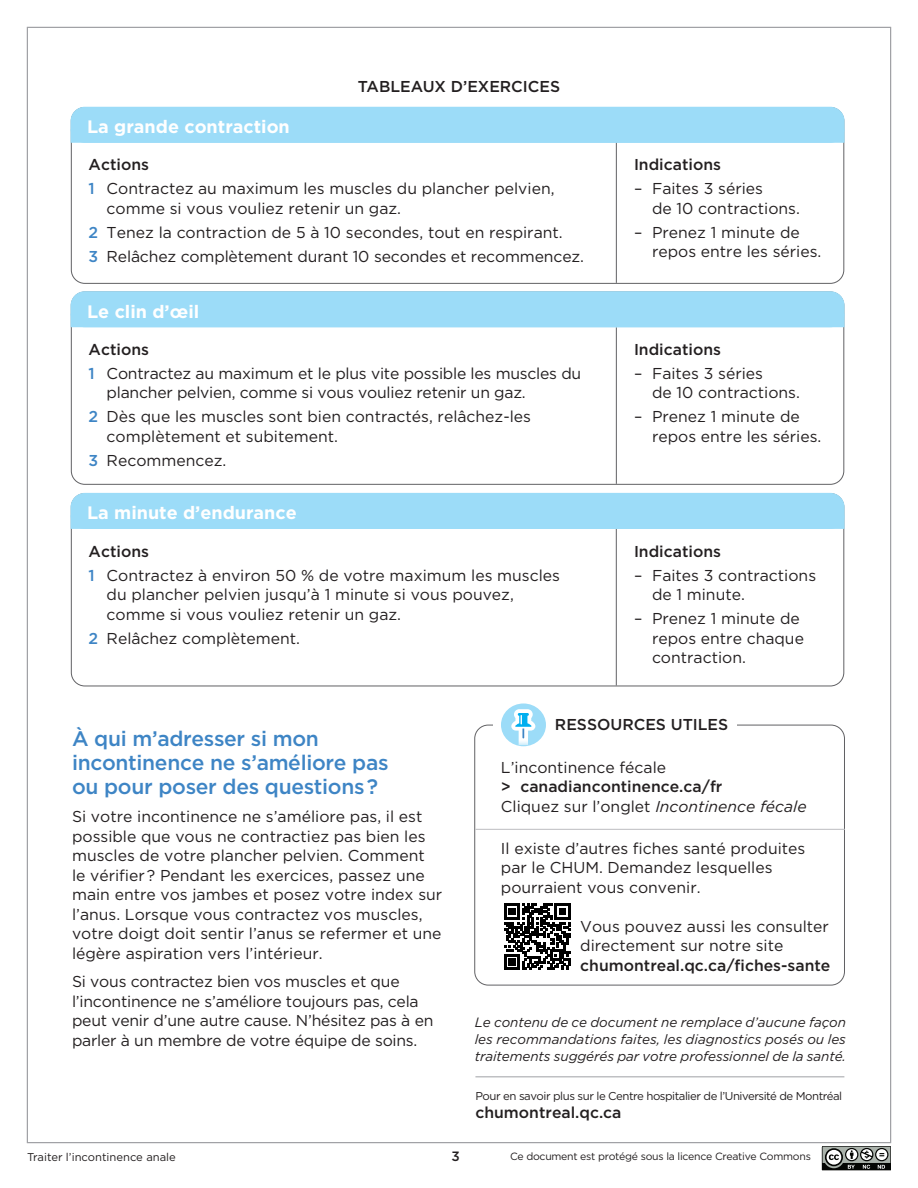
<style>
.page{position:relative;width:918px;height:1188px;background:#fff}
.page>*{position:absolute;margin:0;border:0;box-sizing:border-box;transform-origin:0 0}
.t1{font:500 21px/24px "Gotham";letter-spacing:-.015em;color:#3e85c5}
.t2{font:700 18px "Gotham";color:#fff}
.t3{font:15.75px/19.5px "Gotham";color:#231f20}
.t4{font:500 15.75px/19.5px "Gotham";color:#231f20}
.t5{font:italic 13.5px/17.4px "Gotham";letter-spacing:-.005em;color:#231f20;text-align:justify}
.t6{font:500 13.5px "Gotham";color:#231f20}
.t7{font:11.4px "Gotham";letter-spacing:-.04em;color:#231f20}
.t8{font:11.25px "Gotham";color:#231f20}
.t9{font:10.5px "Gotham";letter-spacing:-.025em;color:#231f20}
.s1{font-weight:500}
.s2{font-weight:500;color:#3e85c5}
.s3{font-weight:400}
.s4{font-weight:400;font-style:italic}
</style>
<div class="page">
<svg style="left:822px;top:1146px;width:69px;height:24px;background:#737673"></svg>
<hr style="left:475px;top:1076px;width:369px;height:1px;background:#a0a1a5">
<hr style="left:616px;top:142px;width:1px;height:141px;background:#616164">
<div style="left:71px;top:108px;width:773px;height:34px;background:#9cdcf8;border-radius:14px"></div>
<div style="left:71px;top:107px;width:774px;height:36px;border:2px solid #9cdcf8;border-radius:14px"></div>
<div style="left:71px;top:129px;width:774px;height:14px;background:#9cdcf8"></div>
<hr style="left:616px;top:327px;width:1px;height:157px;background:#616164">
<hr style="left:616px;top:529px;width:1px;height:156px;background:#616164">
<div style="left:71px;top:292px;width:773px;height:34px;background:#9cdcf8;border-radius:14px"></div>
<div style="left:71px;top:291px;width:774px;height:36px;border:2px solid #9cdcf8;border-radius:14px"></div>
<div style="left:71px;top:314px;width:774px;height:13px;background:#9cdcf8"></div>
<div style="left:71px;top:494px;width:773px;height:34px;background:#9cdcf8;border-radius:14px"></div>
<div style="left:71px;top:493px;width:774px;height:36px;border:2px solid #9cdcf8;border-radius:14px"></div>
<div style="left:71px;top:515px;width:774px;height:14px;background:#9cdcf8"></div>
<hr style="left:475px;top:829px;width:370px;height:1px;background:#bcbdc0">
<svg style="left:501px;top:703px;width:45px;height:43px"></svg>
<svg style="left:504px;top:904px;width:67px;height:66px"></svg>
<p class="t4" style="left:358px;top:77px;width:204px">TABLEAUX D’EXERCICES</p>
<p class="t2" style="left:87px;top:116px;width:204px">La grande contraction</p>
<p class="t3" style="left:89px;top:153px;width:467px;line-height:24px"><span class="s1">Actions<br></span><span class="s2">1</span> Contractez au maximum les muscles du plancher pelvien,</p>
<p class="t3" style="left:89px;top:196px;width:497px;line-height:24px;text-indent:18px">comme si vous vouliez retenir un gaz.<br><span class="s2">2</span> Tenez la contraction de 5 à 10 secondes, tout en respirant.<br><span class="s2">3</span> Relâchez complètement durant 10 secondes et recommencez.</p>
<p class="t2" style="left:87px;top:300px;width:114px">Le clin d’œil</p>
<p class="t3" style="left:89px;top:337px;width:494px;line-height:24px"><span class="s1">Actions<br></span><span class="s2">1</span> Contractez au maximum et le plus vite possible les muscles du</p>
<p class="t3" style="left:89px;top:381px;width:444px;line-height:24px;text-indent:18px">plancher pelvien, comme si vous vouliez retenir un gaz.<br><span class="s2">2</span> Dès que les muscles sont bien contractés, relâchez-les</p>
<p class="t3" style="left:89px;top:424px;width:251px;line-height:24px;text-indent:18px">complètement et subitement.<br><span class="s2">3</span> Recommencez.</p>
<p class="t2" style="left:87px;top:502px;width:211px">La minute d’endurance</p>
<p class="t3" style="left:89px;top:539px;width:473px;line-height:24px"><span class="s1">Actions<br></span><span class="s2">1</span> Contractez à environ 50 % de votre maximum les muscles</p>
<p class="t3" style="left:107px;top:585px;width:409px">du plancher pelvien jusqu’à 1 minute si vous pouvez, comme si vous vouliez retenir un gaz.</p>
<p class="t3" style="left:89px;top:628px;width:213px"><span class="s2">2</span> Relâchez complètement.</p>
<p class="t4" style="left:634px;top:155px;width:89px">Indications</p>
<p class="t3" style="left:652px;top:179px;width:149px;text-indent:-18px">– Faites 3 séries<br>de 10 contractions.</p>
<p class="t3" style="left:652px;top:222px;width:171px;text-indent:-18px">– Prenez 1 minute de repos entre les séries.</p>
<p class="t4" style="left:634px;top:339px;width:89px">Indications</p>
<p class="t3" style="left:652px;top:363px;width:149px;text-indent:-18px">– Faites 3 séries<br>de 10 contractions.</p>
<p class="t3" style="left:652px;top:407px;width:171px;text-indent:-18px">– Prenez 1 minute de repos entre les séries.</p>
<p class="t4" style="left:634px;top:541px;width:89px">Indications</p>
<p class="t3" style="left:652px;top:565px;width:166px;text-indent:-18px">– Faites 3 contractions de 1 minute.</p>
<p class="t3" style="left:652px;top:609px;width:154px;text-indent:-18px">– Prenez 1 minute de repos entre chaque contraction.</p>
<h1 class="t1" style="left:72px;top:726px;width:318px">À qui m’adresser si mon incontinence ne s’améliore pas ou pour poser des questions ?</h1>
<p class="t3" style="left:72px;top:807px;width:372px">Si votre incontinence ne s’améliore pas, il est possible que vous ne contractiez pas bien les muscles de votre plancher pelvien. Comment le vérifier? Pendant les exercices, passez une main entre vos jambes et posez votre index sur l’anus. Lorsque vous contractez vos muscles, votre doigt doit sentir l’anus se refermer et une légère aspiration vers l’intérieur.</p>
<p class="t3" style="left:72px;top:972px;width:363px">Si vous contractez bien vos muscles et que l’incontinence ne s’améliore toujours pas, cela peut venir d’une autre cause. N’hésitez pas à en parler à un membre de votre équipe de soins.</p>
<p class="t4" style="left:555px;top:715px;width:175px">RESSOURCES UTILES</p>
<p class="t3" style="left:501px;top:757px;width:167px">L’incontinence fécale</p>
<p class="t4" style="left:501px;top:777px;width:307px">&gt; canadiancontinence.ca/fr<br><span class="s3">Cliquez sur l’onglet</span> <span class="s4">Incontinence fécale</span></p>
<p class="t3" style="left:501px;top:838px;width:306px">Il existe d’autres fiches santé produites par le CHUM. Demandez lesquelles pourraient vous convenir.</p>
<p class="t3" style="left:580px;top:916px;width:250px">Vous pouvez aussi les consulter directement sur notre site</p>
<p class="t4" style="left:580px;top:955px;width:252px">chumontreal.qc.ca/fiches-sante</p>
<p class="t5" style="left:475px;top:1013px;width:373px">Le contenu de ce document ne remplace d’aucune façon les recommandations faites, les diagnostics posés ou les traitements suggérés par votre professionnel de la santé.</p>
<p class="t7" style="left:475px;top:1089px;width:368px">Pour en savoir plus sur le Centre hospitalier de l’Université de Montréal</p>
<p class="t4" style="left:475px;top:1102px;width:148px">chumontreal.qc.ca</p>
<p class="t8" style="left:27px;top:1150px;width:150px">Traiter l’incontinence anale</p>
<p class="t6" style="left:451px;top:1147px;width:10px">3</p>
<p class="t9" style="left:510px;top:1150px;width:302px">Ce document est protégé sous la licence Creative Commons</p>
</div>
